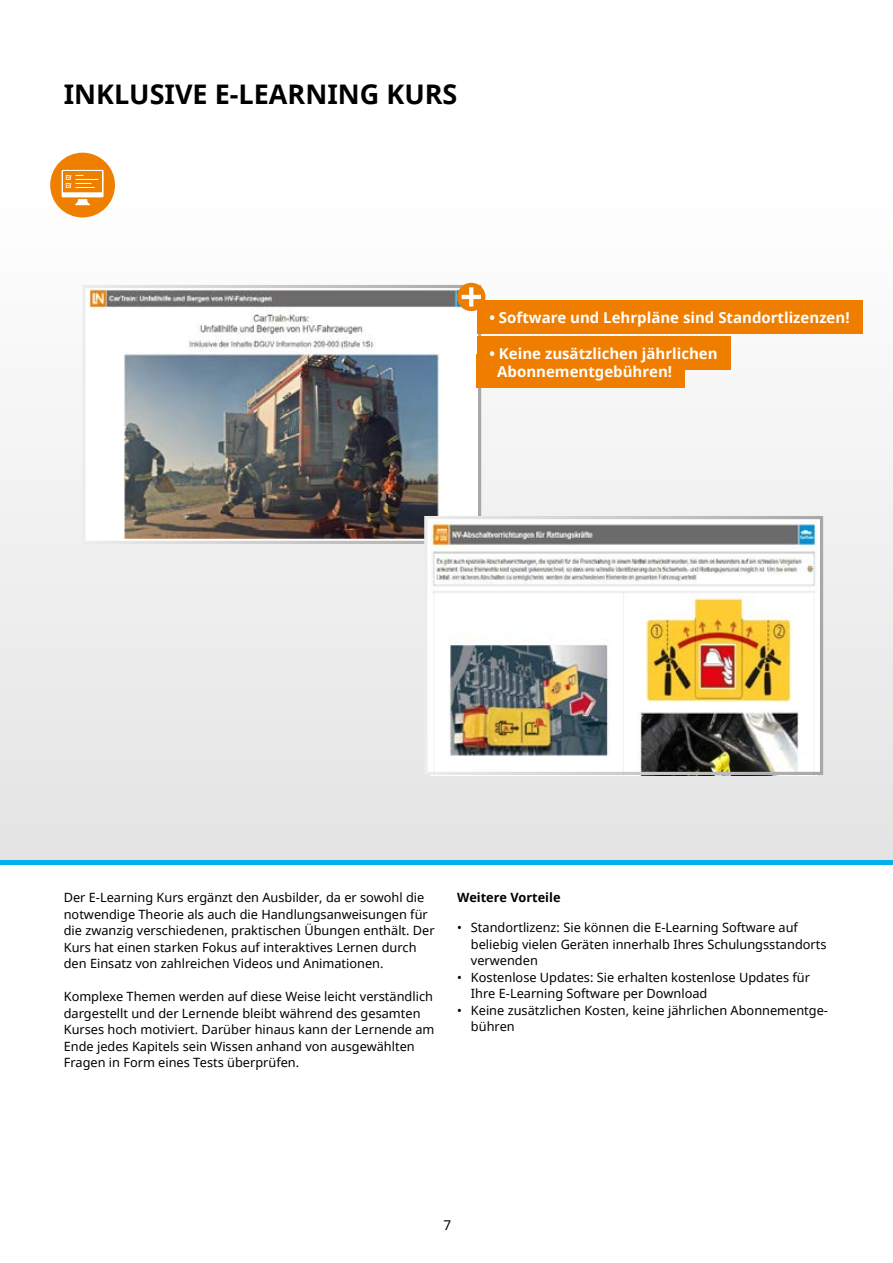
<style>
.page{position:relative;width:893px;height:1263px;background:#fff}
.page>*{position:absolute;margin:0;border:0;box-sizing:border-box;transform-origin:0 0}
.t1{font:700 27px "Noto Sans";color:#000}
.t2{font:700 15px/18px "Noto Sans";color:#fff}
.t3{font:13.5px "Noto Sans";color:#000}
.t4{font:12.75px/16.5px "Noto Sans";color:#000}
.t5{font:700 12.75px "Noto Sans";color:#000}
</style>
<div class="page">
<div style="left:0;top:170px;width:893px;height:691px;background:linear-gradient(to bottom,#fffffe,#e4e4e4)"></div>
<img style="left:0;top:261px;width:1px;height:600px">
<hr style="left:0;top:861px;width:893px;height:4px;background:#00b1eb">
<div style="left:50px;top:153px;width:65px;height:64px;background:#ee7f00;border-radius:50%"></div>
<svg style="left:62px;top:170px;width:42px;height:35px"></svg>
<img style="left:88px;top:289px;width:387px;height:249px">
<div style="left:82px;top:285px;width:399px;height:259px;border:3px solid #fff"></div>
<img style="left:430px;top:521px;width:387px;height:250px">
<div style="left:424px;top:516px;width:399px;height:259px;border:3px solid #fff"></div>
<div style="left:457px;top:283px;width:28px;height:28px;background:#ef7d00;border-radius:50%"></div>
<svg style="left:462px;top:287px;width:19px;height:20px"></svg>
<div style="left:477px;top:300px;width:385px;height:34px;background:#ef7d00"></div>
<div style="left:477px;top:336px;width:253px;height:34px;background:#ef7d00"></div>
<div style="left:477px;top:354px;width:208px;height:34px;background:#ef7d00"></div>
<h1 class="t1" style="left:64px;top:75px;width:395px">INKLUSIVE E-LEARNING KURS</h1>
<p class="t2" style="left:489px;top:308px;width:362px">• Software und Lehrpläne sind Standortlizenzen!</p>
<p class="t2" style="left:497px;top:344px;width:222px;text-indent:-8px">• Keine zusätzlichen jährlichen<br>Abonnementgebühren!</p>
<p class="t4" style="left:64px;top:889px;width:372px">Der E-Learning Kurs ergänzt den Ausbilder, da er sowohl die notwendige Theorie als auch die Handlungsanweisungen für die zwanzig verschiedenen, praktischen Übungen enthält. Der Kurs hat einen starken Fokus auf interaktives Lernen durch den Einsatz von zahlreichen Videos und Animationen.</p>
<p class="t4" style="left:64px;top:988px;width:372px">Komplexe Themen werden auf diese Weise leicht verständlich dargestellt und der Lernende bleibt während des gesamten Kurses hoch motiviert. Darüber hinaus kann der Lernende am Ende jedes Kapitels sein Wissen anhand von ausgewählten Fragen in Form eines Tests überprüfen.</p>
<p class="t5" style="left:457px;top:888px;width:105px">Weitere Vorteile</p>
<p class="t4" style="left:471px;top:919px;width:357px;text-indent:-14px">• Standortlizenz: Sie können die E-Learning Software auf beliebig vielen Geräten innerhalb Ihres Schulungsstandorts verwenden</p>
<p class="t4" style="left:471px;top:968px;width:341px;text-indent:-14px">• Kostenlose Updates: Sie erhalten kostenlose Updates für<br>Ihre E-Learning Software per Download</p>
<p class="t4" style="left:471px;top:1001px;width:359px;text-indent:-14px">• Keine zusätzlichen Kosten, keine jährlichen Abonnementge&shy;bühren</p>
<p class="t3" style="left:443px;top:1216px;width:9px">7</p>
</div>
